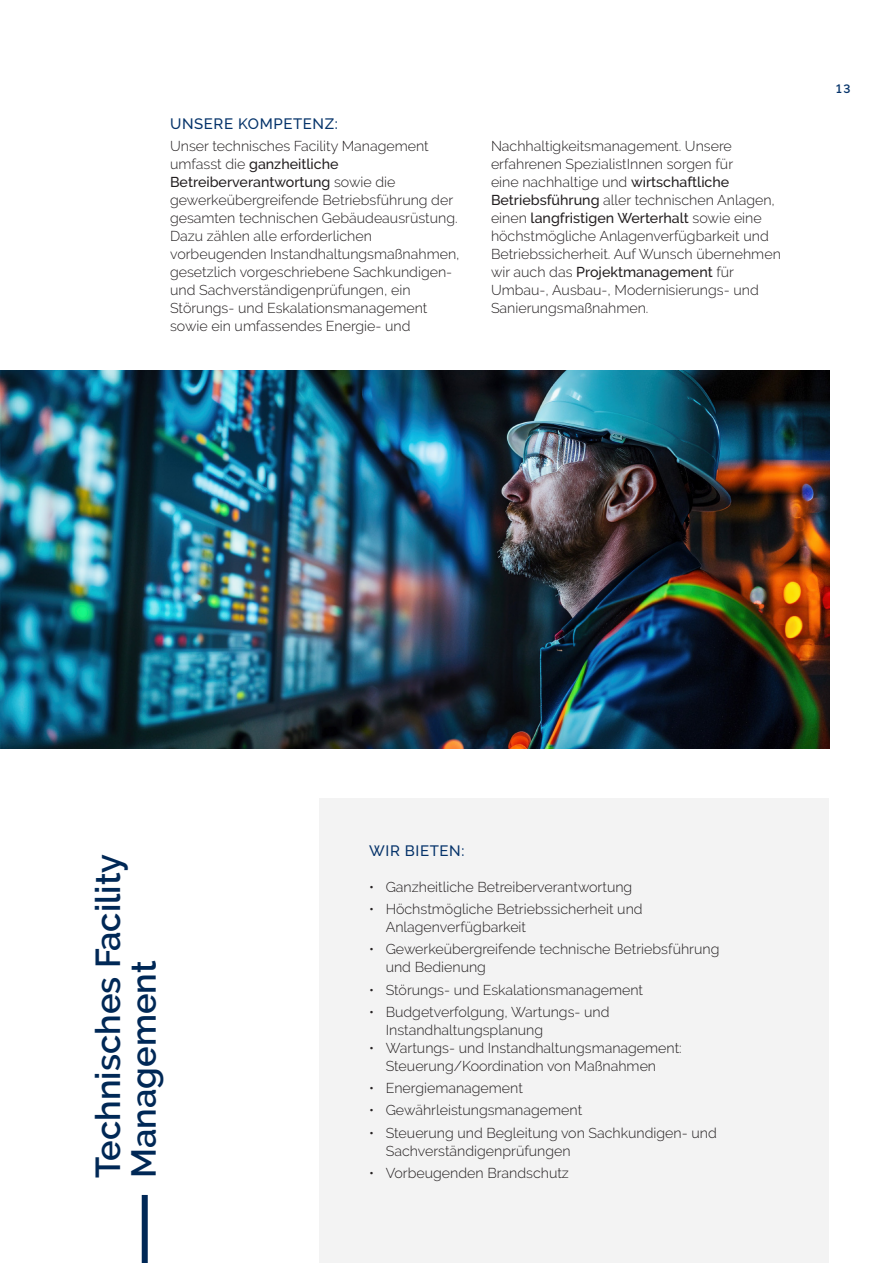
<style>
.page{position:relative;width:893px;height:1263px;background:#fff}
.page>*{position:absolute;margin:0;border:0;box-sizing:border-box;transform-origin:0 0}
.Headline_Kästchen{font:600 34.5px "Raleway";color:#002856}
.Text_Flash_Points_blau{font:500 15px "Raleway";letter-spacing:.04em;color:#05336a}
.fließtext{font:300 14.25px/18px "Raleway";color:#231f20}
.Text_Flash_Points_blau-2{font:300 14.25px "Raleway";color:#231f20}
.t1{font:600 12px "Raleway";color:#05336a}
.s1{font-weight:500}
</style>
<div class="page">
<img style="left:0;top:371px;width:829px;height:377px">
<div style="left:142px;top:1195px;width:6px;height:68px;background:#002856"></div>
<div style="left:319px;top:798px;width:510px;height:465px;background:#f3f3f3"></div>
<p class="Text_Flash_Points_blau" style="left:170px;top:115px;width:169px">UNSERE KOMPETENZ:</p>
<p class="fließtext" style="left:170px;top:136px;width:291px">Unser technisches Facility Management umfasst die <span class="s1">ganzheitliche Betreiberverantwortung</span> sowie die gewerkeübergreifende Betriebsführung der gesamten technischen Gebäudeausrüstung.<br>Dazu zählen alle erforderlichen vorbeugenden Instandhaltungsmaßnahmen, gesetzlich vorgeschriebene Sachkundigen&shy;und Sachverständigenprüfungen, ein Störungs- und Eskalationsmanagement sowie ein umfassendes Energie- und</p>
<p class="fließtext" style="left:491px;top:136px;width:291px">Nachhaltigkeitsmanagement. Unsere erfahrenen SpezialistInnen sorgen für<br>eine nachhaltige und <span class="s1">wirtschaftliche Betriebsführung</span> aller technischen Anlagen, einen <span class="s1">langfristigen Werterhalt</span> sowie eine höchstmögliche Anlagenverfügbarkeit und Betriebssicherheit. Auf Wunsch übernehmen wir auch das <span class="s1">Projektmanagement</span> für Umbau-, Ausbau-, Modernisierungs- und Sanierungsmaßnahmen.</p>
<p class="t1" style="left:836px;top:81px;width:16px">13</p>
<p class="Headline_Kästchen" style="left:88px;top:1178px;width:326px;rotate:-90deg">Technisches Facility</p>
<p class="Headline_Kästchen" style="left:124px;top:1178px;width:219px;rotate:-90deg">Management</p>
<p class="Text_Flash_Points_blau" style="left:369px;top:842px;width:97px">WIR BIETEN:</p>
<p class="Text_Flash_Points_blau-2" style="left:369px;top:878px;width:265px">• Ganzheitliche Betreiberverantwortung</p>
<p class="fließtext" style="left:386px;top:900px;width:258px;text-indent:-17px">• Höchstmögliche Betriebssicherheit und<br>Anlagenverfügbarkeit</p>
<p class="fließtext" style="left:386px;top:940px;width:335px;text-indent:-17px">• Gewerkeübergreifende technische Betriebsführung und Bedienung</p>
<p class="fließtext" style="left:369px;top:980px;width:275px">• Störungs- und Eskalationsmanagement</p>
<p class="fließtext" style="left:386px;top:1003px;width:225px;text-indent:-17px">• Budgetverfolgung, Wartungs- und<br>Instandhaltungsplanung</p>
<p class="fließtext" style="left:386px;top:1039px;width:298px;text-indent:-17px">• Wartungs- und Instandhaltungsmanagement:<br>Steuerung/Koordination von Maßnahmen</p>
<p class="fließtext" style="left:369px;top:1079px;width:155px">• Energiemanagement</p>
<p class="fließtext" style="left:369px;top:1101px;width:214px">• Gewährleistungsmanagement</p>
<p class="fließtext" style="left:386px;top:1123px;width:333px;text-indent:-17px">• Steuerung und Begleitung von Sachkundigen- und<br>Sachverständigenprüfungen</p>
<p class="fließtext" style="left:369px;top:1164px;width:201px">• Vorbeugenden Brandschutz</p>
</div>
